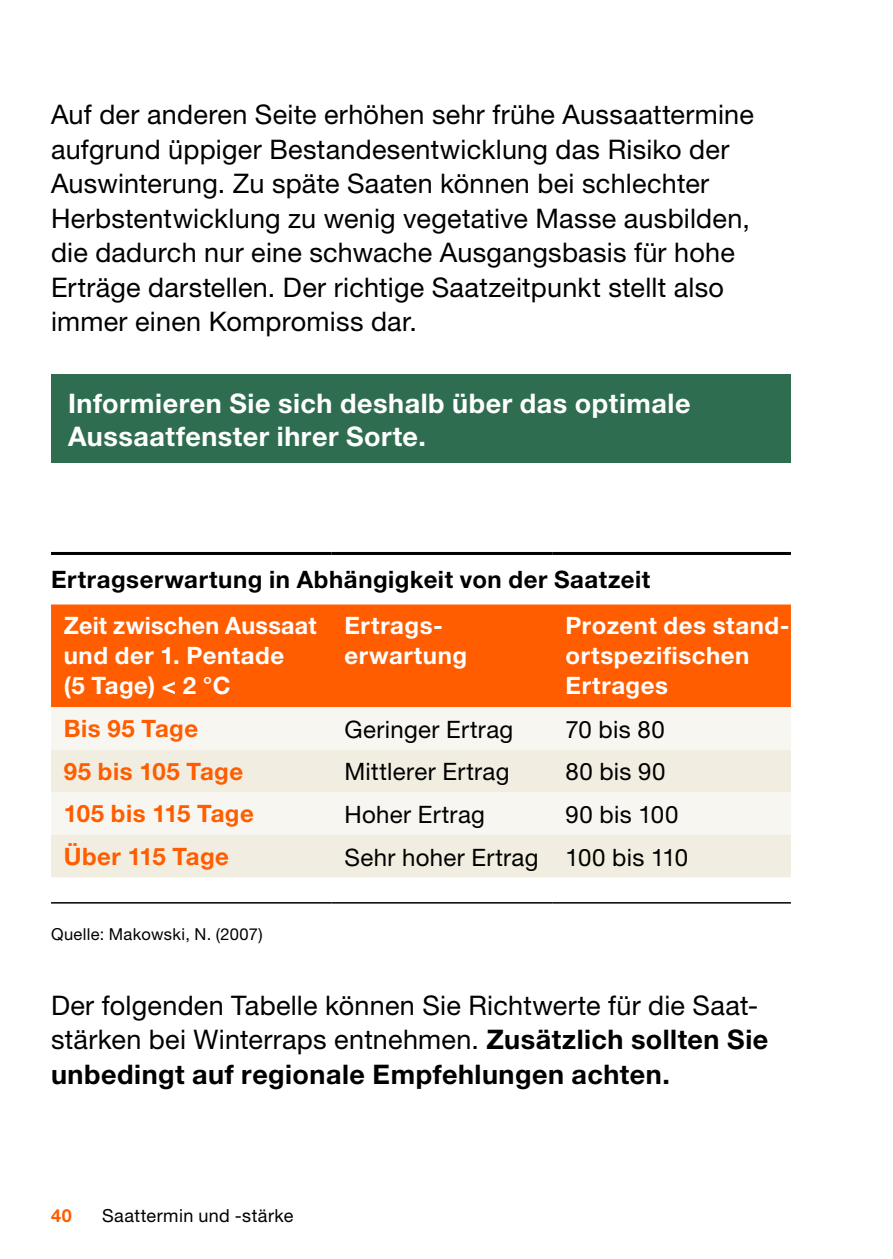
<style>
.page{position:relative;width:893px;height:1259px;background:#fff}
.page>*{position:absolute;margin:0;border:0;box-sizing:border-box;transform-origin:0 0}
.t1{font:27px/34.5px "Helvetica Neue LT Std";letter-spacing:.01em;color:#000}
.t2{font:700 27px/33px "Helvetica Neue";letter-spacing:.02em;color:#fff}
.t3{font:700 24px/30px "Helvetica Neue LT Std";letter-spacing:.025em;color:#fff}
.t4{font:24px "Helvetica Neue";letter-spacing:.015em;color:#000}
.t5{font:700 24px "Helvetica Neue LT Std";letter-spacing:.02em;color:#ff5d00}
.t6{font:700 24px "Helvetica Neue LT Std";letter-spacing:.025em;color:#000}
.t7{font:18px "Helvetica Neue LT Std";letter-spacing:.025em;color:#000}
.t8{font:700 18px "Helvetica Neue LT Std";color:#ff5d00}
.t9{font:16.5px "Helvetica Neue LT Std";letter-spacing:.02em;color:#000}
.s1{font-weight:700}
</style>
<div class="page">
<div style="left:51px;top:374px;width:740px;height:88px;background:#2f6d50"></div>
<div style="left:51px;top:604px;width:740px;height:103px;background:#ff5d00"></div>
<div style="left:51px;top:707px;width:740px;height:42px;background:#f8f6f0"></div>
<svg style="left:51px;top:749px;width:740px;height:128px;fill:#f1eee1"></svg>
<hr style="left:51px;top:552px;width:281px;height:3px;background:#000">
<hr style="left:332px;top:552px;width:221px;height:3px;background:#000">
<hr style="left:553px;top:552px;width:238px;height:3px;background:#000">
<hr style="left:51px;top:902px;width:281px;height:1px;background:#000">
<hr style="left:332px;top:902px;width:221px;height:1px;background:#000">
<hr style="left:553px;top:902px;width:238px;height:1px;background:#000">
<p class="t1" style="left:51px;top:97px;width:704px">Auf der anderen Seite erhöhen sehr frühe Aussaattermine aufgrund üppiger Bestandesentwicklung das Risiko der Auswinterung. Zu späte Saaten können bei schlechter Herbstentwicklung zu wenig vegetative Masse ausbilden, die dadurch nur eine schwache Ausgangsbasis für hohe Erträge darstellen. Der richtige Saatzeitpunkt stellt also immer einen Kompromiss dar.</p>
<p class="t2" style="left:68px;top:386px;width:624px">Informieren Sie sich deshalb über das optimale<br>Aussaatfenster ihrer Sorte.</p>
<p class="t6" style="left:51px;top:564px;width:601px">Ertragserwartung in Abhängigkeit von der Saatzeit</p>
<p class="t3" style="left:64px;top:610px;width:254px">Zeit zwischen Aussaat und der 1. Pentade<br>(5 Tage) &lt; 2 °C</p>
<p class="t3" style="left:344px;top:610px;width:124px">Ertrags&shy;erwartung</p>
<p class="t3" style="left:566px;top:610px;width:225px">Prozent des stand&shy;ortspezifischen<br>Ertrages</p>
<p class="t5" style="left:64px;top:713px;width:136px">Bis 95 Tage</p>
<p class="t4" style="left:344px;top:715px;width:170px">Geringer Ertrag</p>
<p class="t4" style="left:566px;top:715px;width:101px">70 bis 80</p>
<p class="t5" style="left:64px;top:756px;width:181px">95 bis 105 Tage</p>
<p class="t4" style="left:344px;top:757px;width:167px">Mittlerer Ertrag</p>
<p class="t4" style="left:566px;top:757px;width:102px">80 bis 90</p>
<p class="t5" style="left:64px;top:798px;width:192px">105 bis 115 Tage</p>
<p class="t4" style="left:344px;top:800px;width:142px">Hoher Ertrag</p>
<p class="t4" style="left:566px;top:800px;width:114px">90 bis 100</p>
<p class="t5" style="left:64px;top:841px;width:167px">Über 115 Tage</p>
<p class="t4" style="left:344px;top:842px;width:345px">Sehr hoher Ertrag 100 bis 110</p>
<p class="t9" style="left:51px;top:924px;width:213px">Quelle: Makowski, N. (2007)</p>
<p class="t1" style="left:51px;top:987px;width:719px">Der folgenden Tabelle können Sie Richtwerte für die Saat&shy;stärken bei Winterraps entnehmen. <span class="s1">Zusätzlich sollten Sie unbedingt auf regionale Empfehlungen achten.</span></p>
<p class="t8" style="left:51px;top:1204px;width:22px">40</p>
<p class="t7" style="left:102px;top:1204px;width:193px">Saattermin und -stärke</p>
</div>
